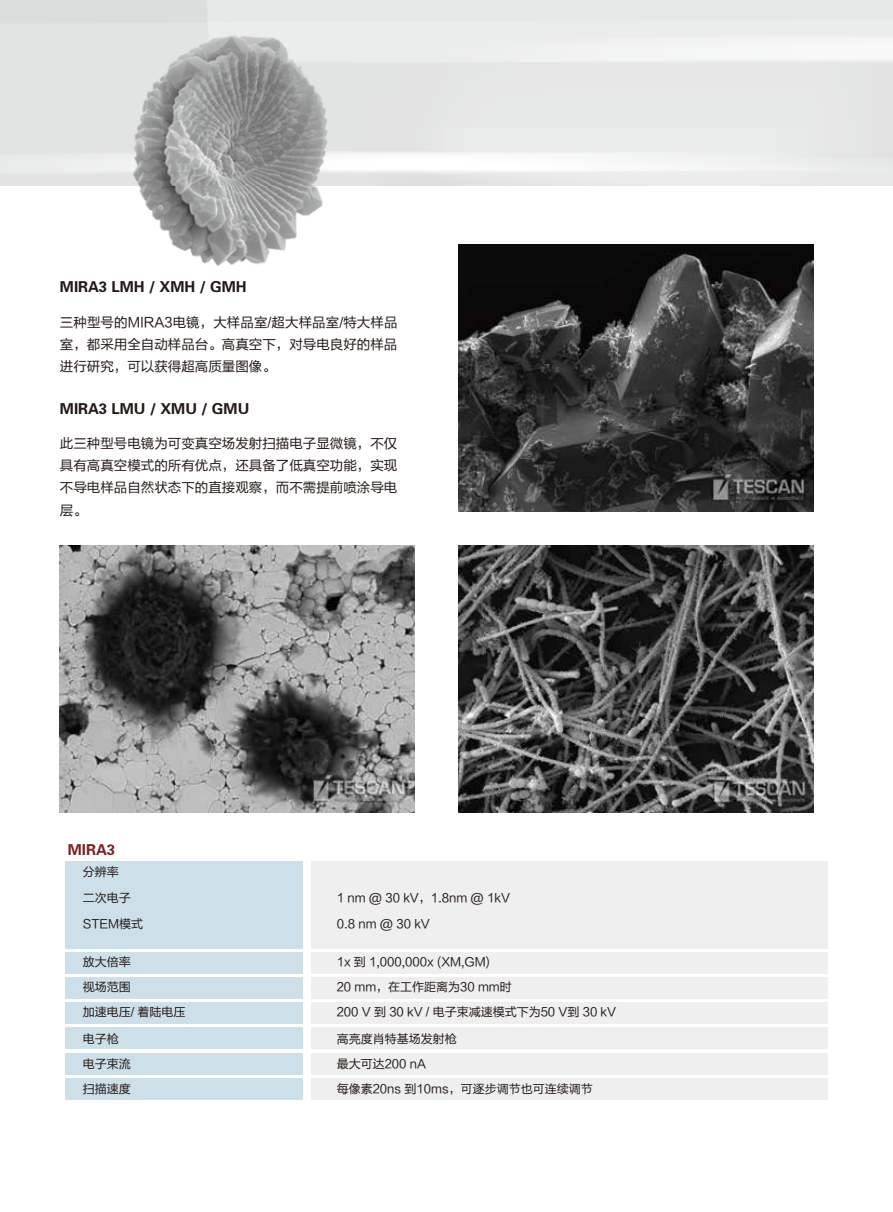
<style>
.page{position:relative;width:893px;height:1212px;background:#fff}
.page>*{position:absolute;margin:0;border:0;box-sizing:border-box;transform-origin:0 0}
.t1{font:15px "FZDHTJW GB1 0";color:#221815}
.t2{font:15px "FZDHTJW GB1 0";color:#782324}
.t3{font:13.5px/22.2px "FZLTHK GBK1 0";color:#221815;text-align:justify}
.t4{font:12px/26.4px "FZLTHK GBK1 0";color:#221815}
</style>
<div class="page">
<img style="left:97px;top:28px;width:256px;height:238px">
<div style="left:65px;top:861px;width:237px;height:87px;background:#cddfe8"></div>
<div style="left:311px;top:861px;width:516px;height:87px;background:#efefef"></div>
<div style="left:65px;top:951px;width:237px;height:22px;background:#cddfe8"></div>
<div style="left:311px;top:951px;width:516px;height:22px;background:#efefef"></div>
<div style="left:65px;top:977px;width:237px;height:22px;background:#cddfe8"></div>
<div style="left:311px;top:977px;width:516px;height:22px;background:#efefef"></div>
<div style="left:65px;top:1002px;width:237px;height:22px;background:#cddfe8"></div>
<div style="left:311px;top:1002px;width:516px;height:22px;background:#efefef"></div>
<div style="left:65px;top:1027px;width:237px;height:22px;background:#cddfe8"></div>
<div style="left:311px;top:1027px;width:516px;height:22px;background:#efefef"></div>
<div style="left:65px;top:1052px;width:237px;height:22px;background:#cddfe8"></div>
<div style="left:311px;top:1052px;width:516px;height:22px;background:#efefef"></div>
<div style="left:65px;top:1078px;width:237px;height:22px;background:#cddfe8"></div>
<div style="left:311px;top:1078px;width:516px;height:22px;background:#efefef"></div>
<img style="left:458px;top:244px;width:355px;height:267px">
<img style="left:458px;top:546px;width:355px;height:266px">
<img style="left:60px;top:546px;width:355px;height:266px">
<p class="t1" style="left:60px;top:279px;width:188px">MIRA3 LMH / XMH / GMH</p>
<p class="t3" style="left:60px;top:311px;width:339px">三种型号的MIRA3电镜，大样品室/超大样品室/特大样品室，都采用全自动样品台。高真空下，对导电良好的样品进行研究，可以获得超高质量图像。</p>
<p class="t1" style="left:60px;top:400px;width:191px">MIRA3 LMU / XMU / GMU</p>
<p class="t3" style="left:60px;top:433px;width:339px">此三种型号电镜为可变真空场发射扫描电子显微镜，不仅具有高真空模式的所有优点，还具备了低真空功能，实现不导电样品自然状态下的直接观察，而不需提前喷涂导电层。</p>
<p class="t2" style="left:68px;top:842px;width:49px">MIRA3</p>
<p class="t4" style="left:83px;top:858px;width:37px">分辨率</p>
<p class="t4" style="left:83px;top:885px;width:62px">二次电子<br>STEM模式</p>
<p class="t4" style="left:337px;top:885px;width:175px">1 nm @ 30 kV，1.8nm @ 1kV<br>0.8 nm @ 30 kV</p>
<p class="t4" style="left:83px;top:949px;width:49px">放大倍率</p>
<p class="t4" style="left:337px;top:949px;width:155px">1x 到 1,000,000x (XM,GM)</p>
<p class="t4" style="left:83px;top:974px;width:49px">视场范围</p>
<p class="t4" style="left:337px;top:974px;width:176px">20 mm，在工作距离为30 mm时</p>
<p class="t4" style="left:83px;top:998px;width:104px">加速电压/ 着陆电压</p>
<p class="t4" style="left:337px;top:998px;width:281px">200 V 到 30 kV / 电子束减速模式下为50 V到 30 kV</p>
<p class="t4" style="left:83px;top:1025px;width:37px">电子枪</p>
<p class="t4" style="left:337px;top:1025px;width:121px">高亮度肖特基场发射枪</p>
<p class="t4" style="left:83px;top:1051px;width:49px">电子束流</p>
<p class="t4" style="left:337px;top:1051px;width:91px">最大可达200 nA</p>
<p class="t4" style="left:83px;top:1076px;width:49px">扫描速度</p>
<p class="t4" style="left:337px;top:1076px;width:258px">每像素20ns 到10ms，可逐步调节也可连续调节</p>
</div>
